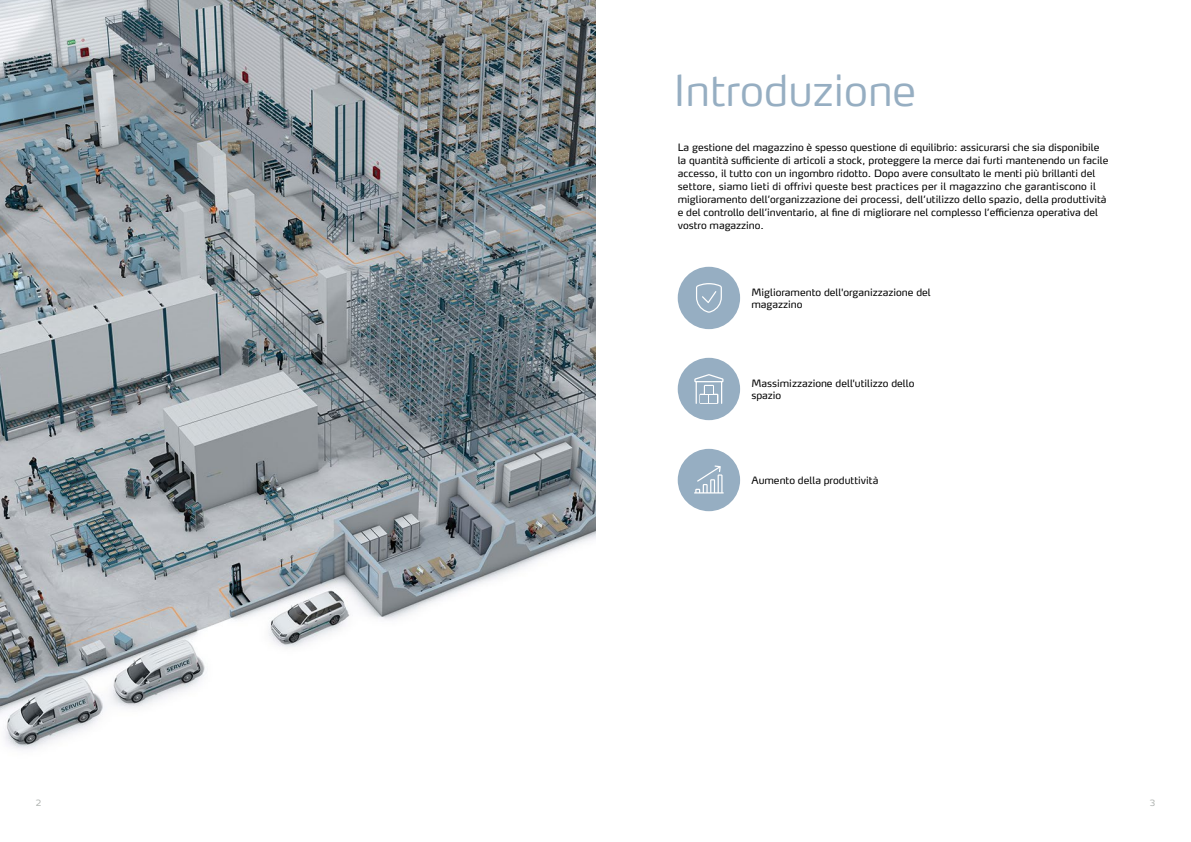
<style>
.page{position:relative;width:1191px;height:842px;background:#fff}
.page>*{position:absolute;margin:0;border:0;box-sizing:border-box;transform-origin:0 0}
.t1{font:300 42px "Max OT";color:#96aec2}
.t2{font:10px/13px "Max OT";color:#000}
.t3{font:300 8.5px "Max OT";color:#a8aca9}
</style>
<div class="page">
<img style="left:0;top:0;width:595px;height:750px">
<svg style="left:677px;top:267px;width:63px;height:62px"></svg>
<svg style="left:677px;top:358px;width:63px;height:62px"></svg>
<svg style="left:677px;top:449px;width:63px;height:62px"></svg>
<h1 class="t1" style="left:674px;top:64px;width:244px">Introduzione</h1>
<p class="t2" style="left:677px;top:141px;width:432px">La gestione del magazzino è spesso questione di equilibrio: assicurarsi che sia disponibile la quantità sufficiente di articoli a stock, proteggere la merce dai furti mantenendo un facile accesso, il tutto con un ingombro ridotto. Dopo avere consultato le menti più brillanti del settore, siamo lieti di offrivi queste best practices per il magazzino che garantiscono il miglioramento dell’organizzazione dei processi, dell’utilizzo dello spazio, della produttività e del controllo dell’inventario, al fine di migliorare nel complesso l’efficienza operativa del vostro magazzino.</p>
<p class="t2" style="left:751px;top:286px;width:181px;line-height:12px">Miglioramento dell'organizzazione del magazzino</p>
<p class="t2" style="left:751px;top:377px;width:164px;line-height:12px">Massimizzazione dell'utilizzo dello spazio</p>
<p class="t2" style="left:751px;top:473px;width:128px">Aumento della produttività</p>
<p class="t3" style="left:36px;top:798px;width:7px">2</p>
<p class="t3" style="left:1149px;top:798px;width:7px">3</p>
</div>
